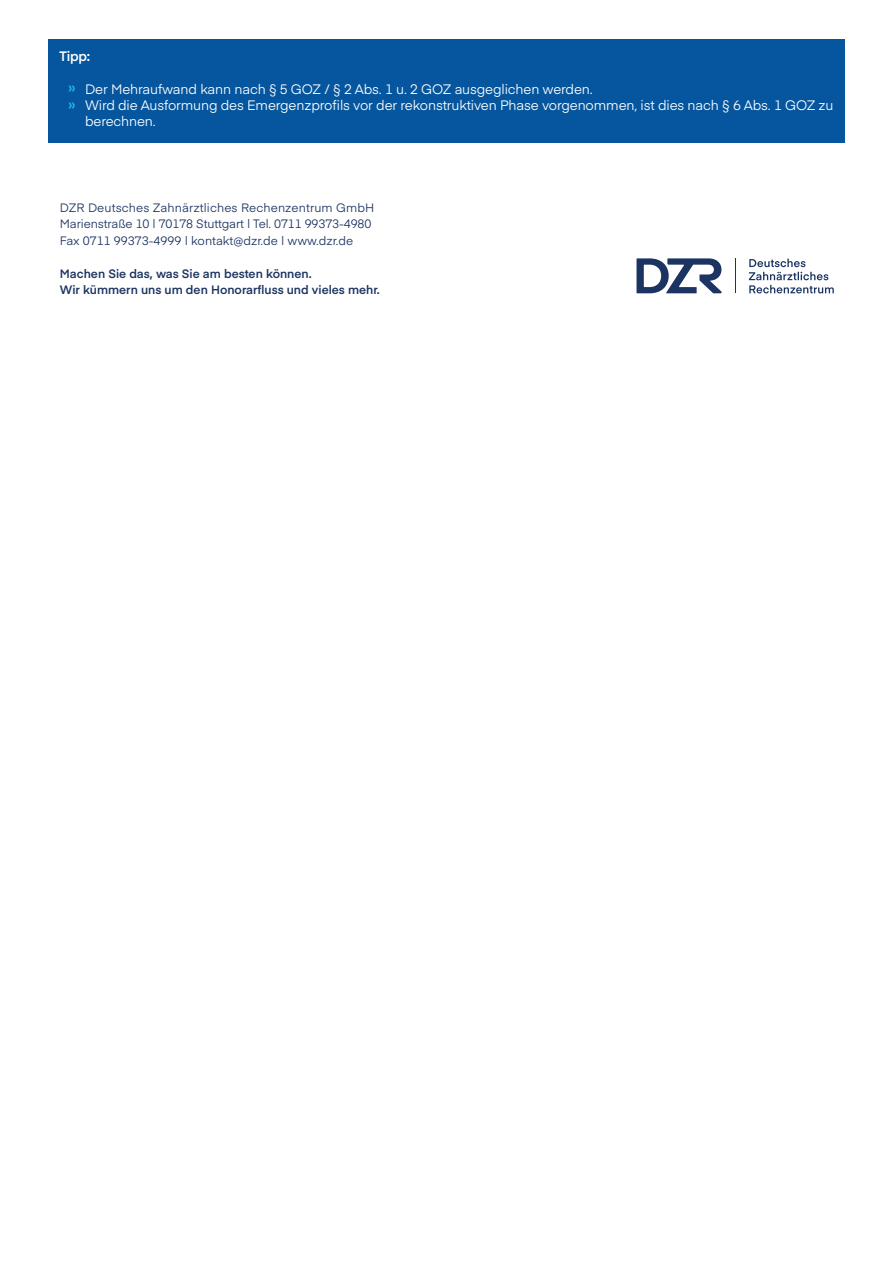
<style>
.page{position:relative;width:893px;height:1263px;background:#fff}
.page>*{position:absolute;margin:0;border:0;box-sizing:border-box;transform-origin:0 0}
.t1{font:13.5px "Eina 01";letter-spacing:-.01em;color:#fff}
.t2{font:600 13.5px "Eina 01";color:#fff}
.t3{font:12px/16.5px "Eina 01";color:#1b3461}
.t4{font:600 12px/16.5px "Eina 01";color:#1b3461}
.s1{font-weight:600;color:#1ebfe4}
</style>
<div class="page">
<div style="left:48px;top:39px;width:797px;height:103px;background:#05569e"></div>
<svg style="left:636px;top:258px;width:86px;height:35px"></svg>
<svg style="left:749px;top:259px;width:85px;height:34px"></svg>
<hr style="left:735px;top:258px;width:1px;height:35px;background:#1b3461">
<p class="t2" style="left:60px;top:47px;width:32px">Tipp:</p>
<p class="t1" style="left:68px;top:79px;width:526px"><span class="s1">»</span> Der Mehraufwand kann nach § 5 GOZ / § 2 Abs. 1 u. 2 GOZ ausgeglichen werden.</p>
<p class="t1" style="left:68px;top:95px;width:767px"><span class="s1">»</span> Wird die Ausformung des Emergenzprofils vor der rekonstruktiven Phase vorgenommen, ist dies nach § 6 Abs. 1 GOZ zu</p>
<p class="t1" style="left:85px;top:111px;width:72px">berechnen.</p>
<p class="t3" style="left:60px;top:198px;width:316px">DZR Deutsches Zahnärztliches Rechenzentrum GmbH<br>Marienstraße 10 | 70178 Stuttgart | Tel. 0711 99373-4980<br>Fax 0711 99373-4999 | kontakt@dzr.de | www.dzr.de</p>
<p class="t4" style="left:60px;top:264px;width:321px">Machen Sie das, was Sie am besten können.<br>Wir kümmern uns um den Honorarfluss und vieles mehr.</p>
</div>
